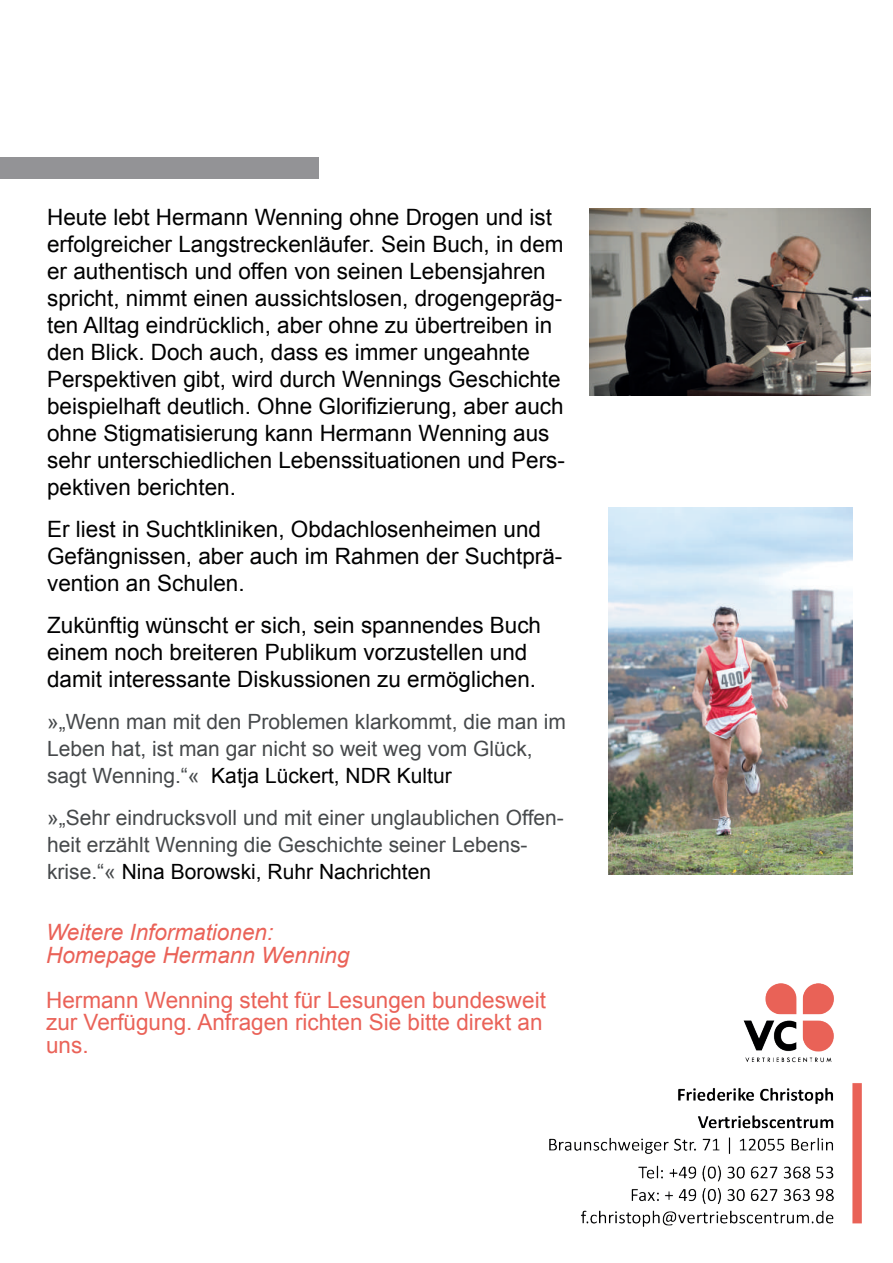
<style>
.page{position:relative;width:893px;height:1263px;background:#fff}
.page>*{position:absolute;margin:0;border:0;box-sizing:border-box;transform-origin:0 0}
.t1{font:22.5px/27px "Arial";color:#000001}
.t2{font:22.5px/22.5px "Arial";color:#ea6258}
.t3{font:italic 22.5px/22.5px "Arial";color:#ea6258}
.t4{font:21px/27px "Arial";color:#46494b}
.s1{color:#000001}
</style>
<div class="page">
<img style="left:550px;top:983px;width:311px;height:244px">
<div style="left:0;top:157px;width:319px;height:22px;background:#939396"></div>
<img style="left:590px;top:209px;width:280px;height:186px">
<img style="left:608px;top:508px;width:244px;height:366px">
<p class="t1" style="left:47px;top:203px;width:519px">Heute lebt Hermann Wenning ohne Drogen und ist erfolgreicher Langstreckenläufer. Sein Buch, in dem er authentisch und offen von seinen Lebensjahren spricht, nimmt einen aussichtslosen, drogengepräg&shy;ten Alltag eindrücklich, aber ohne zu übertreiben in den Blick. Doch auch, dass es immer ungeahnte Perspektiven gibt, wird durch Wennings Geschichte beispielhaft deutlich. Ohne Glorifizierung, aber auch ohne Stigmatisierung kann Hermann Wenning aus sehr unterschiedlichen Lebenssituationen und Pers&shy;pektiven berichten.</p>
<p class="t1" style="left:47px;top:515px;width:517px">Er liest in Suchtkliniken, Obdachlosenheimen und<br>Gefängnissen, aber auch im Rahmen der Suchtprä&shy;vention an Schulen.</p>
<p class="t1" style="left:47px;top:611px;width:496px">Zukünftig wünscht er sich, sein spannendes Buch einem noch breiteren Publikum vorzustellen und damit interessante Diskussionen zu ermöglichen.</p>
<p class="t4" style="left:47px;top:708px;width:520px">»„Wenn man mit den Problemen klarkommt, die man im<br>Leben hat, ist man gar nicht so weit weg vom Glück, sagt Wenning.“« <span class="s1">Katja Lückert, NDR Kultur</span></p>
<p class="t4" style="left:47px;top:804px;width:518px">»„Sehr eindrucksvoll und mit einer unglaublichen Offen&shy;heit erzählt Wenning die Geschichte seiner Lebens&shy;krise.“« <span class="s1">Nina Borowski, Ruhr Nachrichten</span></p>
<p class="t3" style="left:46px;top:921px;width:305px">Weitere Informationen:<br>Homepage Hermann Wenning</p>
<p class="t2" style="left:46px;top:988px;width:501px">Hermann Wenning steht für Lesungen bundesweit zur Verfügung. Anfragen richten Sie bitte direkt an uns.</p>
</div>
